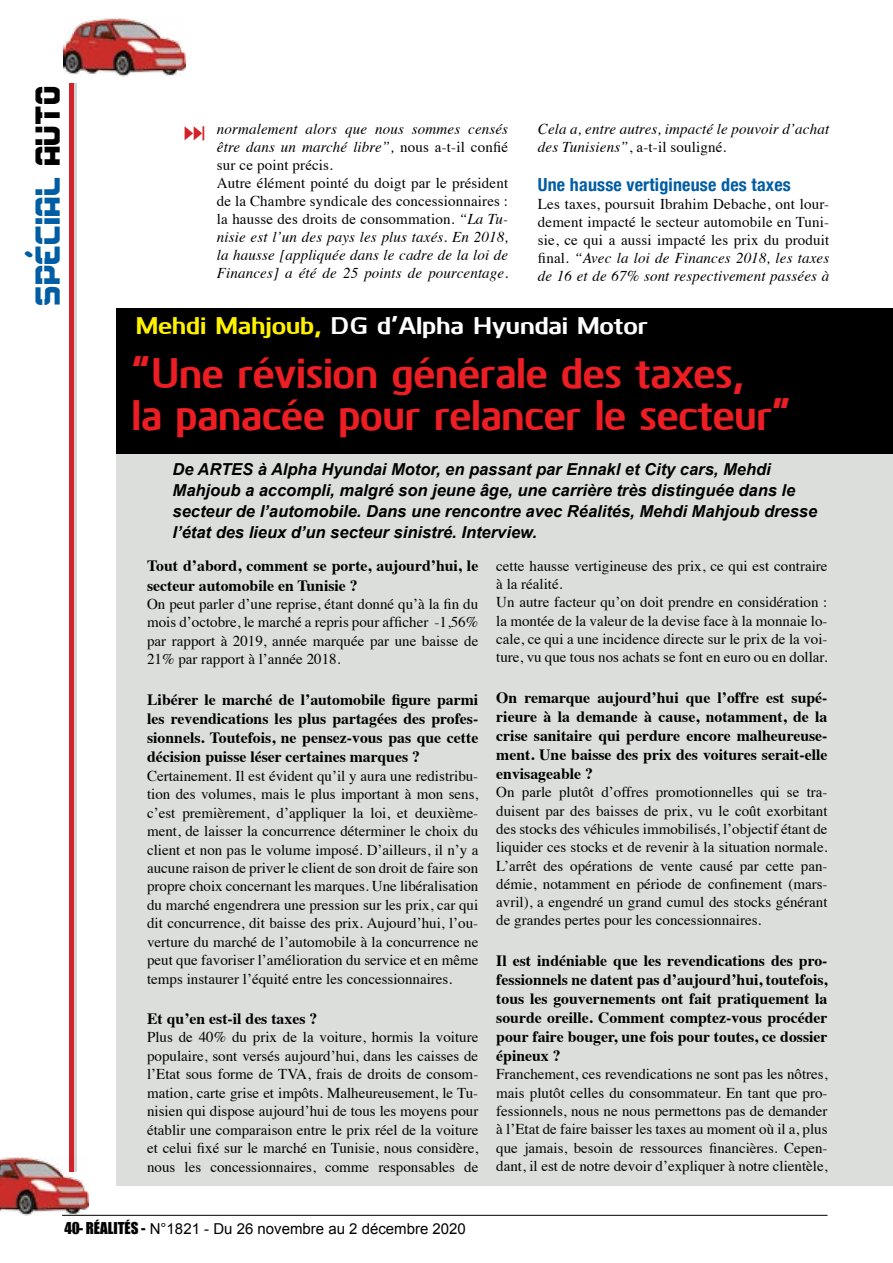
<style>
.page{position:relative;width:893px;height:1263px;background:#fff}
.page>*{position:absolute;margin:0;border:0;box-sizing:border-box;transform-origin:0 0}
.t1{font:700 42.6px/42px "Kuro";color:#ed1d24;scale:.88 1}
.t2{font:36px "Soldier Laser Condensed";color:#005da4}
.t3{font:700 24px "Kuro";color:#fff}
.t4{font:700 condensed 18px "Helvetica Neue";letter-spacing:.01em;color:#005da4}
.t5{font:italic 700 16.5px/21px "Arial";color:#000}
.t6{font:700 15.75px/19px "Times";color:#000;text-align:justify}
.t7{font:15px/18.5px "Times";color:#000;text-align:justify}
.t8{font:italic 15px/18px "Times";letter-spacing:.01em;color:#000}
.t9{font:15px "Arial";color:#000}
.s1{color:#000}
.s2{font-style:normal}
.s3{font-style:italic}
.s4{color:#fff200}
.s5{font-family:"Impact"}
</style>
<div class="page">
<hr style="left:62px;top:1215px;width:765px;height:1px;background:#000">
<div style="left:72px;top:83px;width:5px;height:1088px;background:#d1d3d4"></div>
<div style="left:69px;top:83px;width:5px;height:1088px;background:#d2232a"></div>
<img style="left:0;top:1157px;width:88px;height:59px">
<img style="left:64px;top:18px;width:121px;height:59px">
<div style="left:116px;top:442px;width:776px;height:744px;background:#dcdedc"></div>
<div style="left:116px;top:308px;width:776px;height:146px;background:#000"></div>
<h2 class="t2" style="left:25px;top:306px;width:222px;rotate:-90deg">Spécial <span class="s1">Auto</span></h2>
<p class="t8" style="left:217px;top:121px;width:293px">normalement alors que nous sommes censés être dans un marché libre”, <span class="s2">nous a-t-il confié sur ce point précis.<br>Autre élément pointé du doigt par le président de la Chambre syndicale des concessionnaires : la hausse des droits de consommation.</span> “La Tu&shy;nisie est l’un des pays les plus taxés. En 2018, la hausse [appliquée dans le cadre de la loi de Finances] a été de 25 points de pourcentage.</p>
<p class="t8" style="left:538px;top:121px;width:293px">Cela a, entre autres, impacté le pouvoir d’achat des Tunisiens”<span class="s2">, a-t-il souligné.</span></p>
<p class="t4" style="left:538px;top:174px;width:254px">Une hausse vertigineuse des taxes</p>
<p class="t7" style="left:538px;top:196px;width:293px;line-height:18px">Les taxes, poursuit Ibrahim Debache, ont lour&shy;dement impacté le secteur automobile en Tuni&shy;sie, ce qui a aussi impacté les prix du produit final. <span class="s3">“Avec la loi de Finances 2018, les taxes de 16 et de 67% sont respectivement passées à</span></p>
<h3 class="t3" style="left:135px;top:311px;width:514px"><span class="s4">Mehdi Mahjoub,</span> DG d’Alpha Hyundai Motor</h3>
<h1 class="t1" style="left:132px;top:350px;width:751px">“Une révision générale des taxes,<br>la panacée pour relancer le secteur”</h1>
<p class="t5" style="left:173px;top:459px;width:646px">De ARTES à Alpha Hyundai Motor, en passant par Ennakl et City cars, Mehdi Mahjoub a accompli, malgré son jeune âge, une carrière très distinguée dans le secteur de l’automobile. Dans une rencontre avec Réalités, Mehdi Mahjoub dresse l’état des lieux d’un secteur sinistré. Interview.</p>
<p class="t6" style="left:147px;top:558px;width:333px">Tout d’abord, comment se porte, aujourd’hui, le secteur automobile en Tunisie ?</p>
<p class="t7" style="left:147px;top:596px;width:333px">On peut parler d’une reprise, étant donné qu’à la fin du mois d’octobre, le marché a repris pour afficher -1,56% par rapport à 2019, année marquée par une baisse de 21% par rapport à l’année 2018.</p>
<p class="t6" style="left:147px;top:691px;width:333px">Libérer le marché de l’automobile figure parmi les revendications les plus partagées des profes&shy;sionnels. Toutefois, ne pensez-vous pas que cette décision puisse léser certaines marques ?</p>
<p class="t7" style="left:147px;top:768px;width:333px">Certainement. Il est évident qu’il y aura une redistribu&shy;tion des volumes, mais le plus important à mon sens, c’est premièrement, d’appliquer la loi, et deuxième&shy;ment, de laisser la concurrence déterminer le choix du client et non pas le volume imposé. D’ailleurs, il n’y a aucune raison de priver le client de son droit de faire son propre choix concernant les marques. Une libéralisation du marché engendrera une pression sur les prix, car qui dit concurrence, dit baisse des prix. Aujourd’hui, l’ou&shy;verture du marché de l’automobile à la concurrence ne peut que favoriser l’amélioration du service et en même temps instaurer l’équité entre les concessionnaires.</p>
<p class="t6" style="left:147px;top:1010px;width:172px">Et qu’en est-il des taxes ?</p>
<p class="t7" style="left:147px;top:1029px;width:333px">Plus de 40% du prix de la voiture, hormis la voiture populaire, sont versés aujourd’hui, dans les caisses de l’Etat sous forme de TVA, frais de droits de consom&shy;mation, carte grise et impôts. Malheureusement, le Tu&shy;nisien qui dispose aujourd’hui de tous les moyens pour établir une comparaison entre le prix réel de la voiture et celui fixé sur le marché en Tunisie, nous considère, nous les concessionnaires, comme responsables de</p>
<p class="t7" style="left:496px;top:558px;width:333px;text-align:left">cette hausse vertigineuse des prix, ce qui est contraire à la réalité.<br>Un autre facteur qu’on doit prendre en considération : la montée de la valeur de la devise face à la monnaie lo&shy;cale, ce qui a une incidence directe sur le prix de la voi&shy;ture, vu que tous nos achats se font en euro ou en dollar.</p>
<p class="t6" style="left:496px;top:689px;width:333px">On remarque aujourd’hui que l’offre est supé&shy;rieure à la demande à cause, notamment, de la crise sanitaire qui perdure encore malheureuse&shy;ment. Une baisse des prix des voitures serait-elle envisageable ?</p>
<p class="t7" style="left:496px;top:784px;width:333px">On parle plutôt d’offres promotionnelles qui se tra&shy;duisent par des baisses de prix, vu le coût exorbitant des stocks des véhicules immobilisés, l’objectif étant de liquider ces stocks et de revenir à la situation normale.<br>L’arrêt des opérations de vente causé par cette pan&shy;démie, notamment en période de confinement (mars&shy;avril), a engendré un grand cumul des stocks générant de grandes pertes pour les concessionnaires.</p>
<p class="t6" style="left:496px;top:952px;width:333px">Il est indéniable que les revendications des pro&shy;fessionnels ne datent pas d’aujourd’hui, toutefois, tous les gouvernements ont fait pratiquement la sourde oreille. Comment comptez-vous procéder pour faire bouger, une fois pour toutes, ce dossier épineux ?</p>
<p class="t7" style="left:496px;top:1066px;width:333px">Franchement, ces revendications ne sont pas les nôtres, mais plutôt celles du consommateur. En tant que pro&shy;fessionnels, nous ne nous permettons pas de demander à l’Etat de faire baisser les taxes au moment où il a, plus que jamais, besoin de ressources financières. Cepen&shy;dant, il est de notre devoir d’expliquer à notre clientèle,</p>
<p class="t9" style="left:64px;top:1221px;width:403px"><span class="s5">40- RÉALITÉS -</span> N°1821 - Du 26 novembre au 2 décembre 2020</p>
</div>
